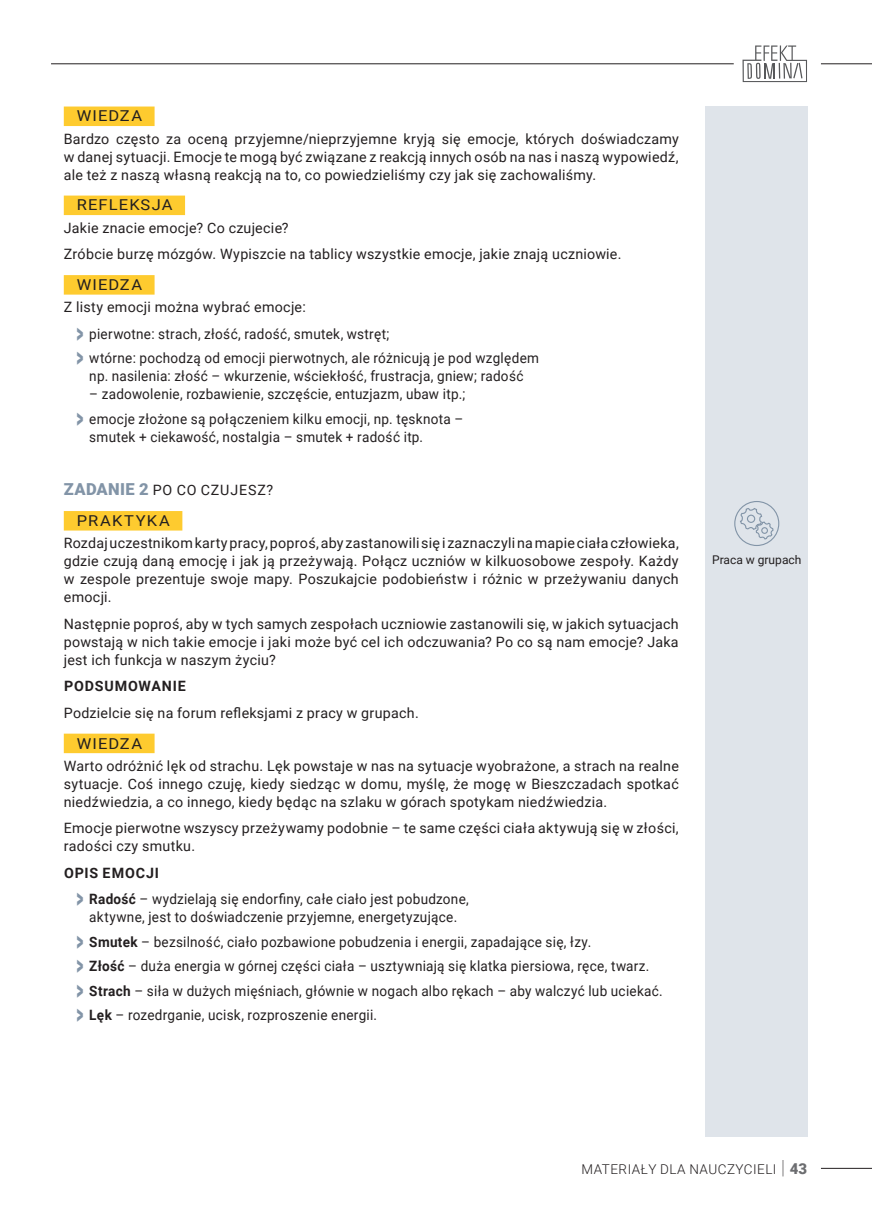
<style>
.page{position:relative;width:872px;height:1208px;background:#fff}
.page>*{position:absolute;margin:0;border:0;box-sizing:border-box;transform-origin:0 0}
.t1{font:15px "Roboto";letter-spacing:.065em;color:#231f20;scale:1.1 1}
.t2{font:15px "Roboto";letter-spacing:.1em;color:#231f20;scale:1.1 1}
.t3{font:14.25px/18px "Roboto";letter-spacing:.02em;color:#231f20;text-align:justify}
.t4{font:14.25px/24.5px "Roboto";letter-spacing:.02em;color:#231f20;scale:.95 1}
.t5{font:14.25px "Roboto";letter-spacing:.06em;color:#231f20}
.t6{font:700 14.25px "Roboto";letter-spacing:.06em;color:#231f20}
.t7{font:300 13.5px "Roboto";letter-spacing:.035em;color:#231f20}
.t8{font:12px "Roboto";color:#231f20}
.s1{font-weight:900;font-size:27px;color:#8294a7}
.s2{font-weight:900;font-size:16.5px;color:#8294a7}
.s3{font-weight:700}
.s4{font-weight:100;font-size:19.5px}
.s5{font-weight:900;font-size:15px;color:#6c6d70}
</style>
<div class="page">
<div style="left:705px;top:106px;width:103px;height:1030px;background:#dfe4ea"></div>
<div style="left:734px;top:501px;width:45px;height:45px;border:1px solid #8294a7;border-radius:50%"></div>
<svg style="left:738px;top:507px;width:36px;height:39px"></svg>
<div style="left:64px;top:106px;width:91px;height:20px;background:#fecb2f"></div>
<div style="left:64px;top:196px;width:121px;height:19px;background:#fecb2f"></div>
<div style="left:64px;top:275px;width:91px;height:20px;background:#fecb2f"></div>
<div style="left:64px;top:511px;width:118px;height:19px;background:#fecb2f"></div>
<div style="left:64px;top:733px;width:91px;height:20px;background:#fecb2f"></div>
<svg style="left:742px;top:45px;width:65px;height:37px"></svg>
<hr style="left:51px;top:64px;width:682px;height:1px;background:#231f20">
<hr style="left:821px;top:64px;width:51px;height:1px;background:#231f20">
<hr style="left:821px;top:1168px;width:51px;height:1px;background:#231f20">
<p class="t1" style="left:77px;top:107px;width:61px">WIEDZA</p>
<p class="t3" style="left:64px;top:130px;width:616px">Bardzo często za oceną przyjemne/nieprzyjemne kryją się emocje, których doświadczamy w danej sytuacji. Emocje te mogą być związane z reakcją innych osób na nas i naszą wypowiedź, ale też z naszą własną reakcją na to, co powiedzieliśmy czy jak się zachowaliśmy.</p>
<p class="t1" style="left:77px;top:196px;width:89px">REFLEKSJA</p>
<p class="t3" style="left:64px;top:214px;width:559px;line-height:26.5px">Jakie znacie emocje? Co czujecie?<br>Zróbcie burzę mózgów. Wypiszcie na tablicy wszystkie emocje, jakie znają uczniowie.</p>
<p class="t1" style="left:77px;top:276px;width:61px">WIEDZA</p>
<p class="t3" style="left:77px;top:294px;width:314px;line-height:26.5px;text-indent:-13px">Z listy emocji można wybrać emocje:<br><span class="s1">&gt;</span> pierwotne: strach, złość, radość, smutek, wstręt;</p>
<p class="t4" style="left:77px;top:349px;width:488px;line-height:18px;text-align:center"><span class="s1">&gt;</span> wtórne: pochodzą od emocji pierwotnych, ale różnicują je pod względem np. nasilenia: złość – wkurzenie, wściekłość, frustracja, gniew; radość</p>
<p class="t4" style="left:77px;top:382px;width:410px;text-align:right">– zadowolenie, rozbawienie, szczęście, entuzjazm, ubaw itp.;<br><span class="s1">&gt;</span> emocje złożone są połączeniem kilku emocji, np. tęsknota –</p>
<p class="t4" style="left:89px;top:424px;width:353px">smutek + ciekawość, nostalgia – smutek + radość itp.</p>
<p class="t5" style="left:64px;top:482px;width:211px"><span class="s2">ZADANIE 2</span> PO CO CZUJESZ?</p>
<p class="t2" style="left:77px;top:512px;width:86px">PRAKTYKA</p>
<p class="t3" style="left:64px;top:534px;width:616px">Rozdaj uczestnikom karty pracy, poproś, aby zastanowili się i zaznaczyli na mapie ciała człowieka, gdzie czują daną emocję i jak ją przeżywają. Połącz uczniów w kilkuosobowe zespoły. Każdy w zespole prezentuje swoje mapy. Poszukajcie podobieństw i różnic w przeżywaniu danych emocji.</p>
<p class="t3" style="left:64px;top:615px;width:616px">Następnie poproś, aby w tych samych zespołach uczniowie zastanowili się, w jakich sytuacjach powstają w nich takie emocje i jaki może być cel ich odczuwania? Po co są nam emocje? Jaka jest ich funkcja w naszym życiu?</p>
<p class="t6" style="left:64px;top:678px;width:123px">PODSUMOWANIE</p>
<p class="t3" style="left:64px;top:704px;width:356px">Podzielcie się na forum refleksjami z pracy w grupach.</p>
<p class="t1" style="left:77px;top:734px;width:61px">WIEDZA</p>
<p class="t3" style="left:64px;top:757px;width:616px">Warto odróżnić lęk od strachu. Lęk powstaje w nas na sytuacje wyobrażone, a strach na realne sytuacje. Coś innego czuję, kiedy siedząc w domu, myślę, że mogę w Bieszczadach spotkać niedźwiedzia, a co innego, kiedy będąc na szlaku w górach spotykam niedźwiedzia.</p>
<p class="t3" style="left:64px;top:819px;width:616px">Emocje pierwotne wszyscy przeżywamy podobnie – te same części ciała aktywują się w złości, radości czy smutku.</p>
<p class="t4" style="left:77px;top:859px;width:414px;line-height:26.5px;text-indent:-13px"><span class="s3">OPIS EMOCJI<br></span><span class="s1">&gt;</span> <span class="s3">Radość</span> – wydzielają się endorfiny, całe ciało jest pobudzone,</p>
<p class="t4" style="left:77px;top:905px;width:618px;text-indent:13px">aktywne, jest to doświadczenie przyjemne, energetyzujące.<br><span class="s1">&gt;</span> <span class="s3">Smutek</span> – bezsilność, ciało pozbawione pobudzenia i energii, zapadające się, łzy.<br><span class="s1">&gt;</span> <span class="s3">Złość</span> – duża energia w górnej części ciała – usztywniają się klatka piersiowa, ręce, twarz.<br><span class="s1">&gt;</span> <span class="s3">Strach</span> – siła w dużych mięśniach, głównie w nogach albo rękach – aby walczyć lub uciekać. <span class="s1">&gt;</span> <span class="s3">Lęk</span> – rozedrganie, ucisk, rozproszenie energii.</p>
<p class="t8" style="left:712px;top:552px;width:91px">Praca w grupach</p>
<p class="t7" style="left:581px;top:1161px;width:227px">MATERIAŁY DLA NAUCZYCIELI <span class="s4">|</span> <span class="s5">43</span></p>
</div>
